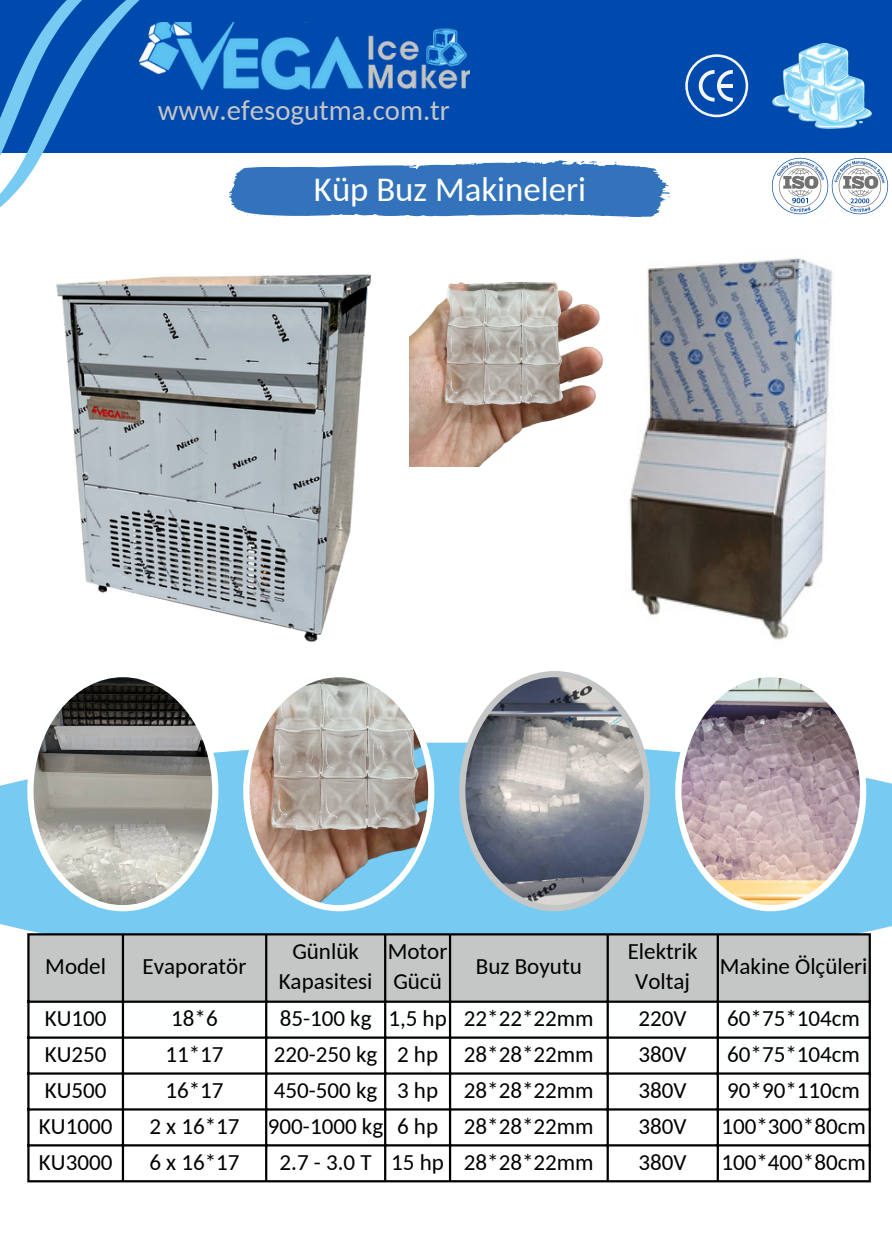
<style>
.page{position:relative;width:892px;height:1258px;background:#fff}
.page>*{position:absolute;margin:0;border:0;box-sizing:border-box;transform-origin:0 0}
.t1{font:34.8px "Carlito";color:#feffff}
.t2{font:28.8px "Carlito";color:#c5c6c6}
.t3{font:23.1px/30.6px "Carlito";color:#000;text-align:center}
</style>
<div class="page">
<div style="left:0;top:0;width:891px;height:153px;background:#004aad"></div>
<img style="left:246px;top:22px;width:223px;height:67px">
<img style="left:772px;top:43px;width:98px;height:86px">
<svg style="left:0;top:0;width:246px;height:207px"></svg>
<svg style="left:685px;top:54px;width:63px;height:63px"></svg>
<hr style="left:718px;top:84px;width:14px;height:4px;background:#f4f6fc">
<svg style="left:0;top:742px;width:891px;height:225px;background:#84cff2"></svg>
<svg style="left:27px;top:677px;width:191px;height:234px"></svg>
<svg style="left:243px;top:677px;width:191px;height:234px"></svg>
<div style="left:30px;top:935px;width:838px;height:65px;background:#c5c6c6"></div>
<svg style="left:121px;top:1003px;width:598px;height:69px"></svg>
<hr style="left:27px;top:935px;width:3px;height:245px;background:#000">
<hr style="left:122px;top:935px;width:2px;height:245px;background:#000">
<hr style="left:265px;top:935px;width:2px;height:245px;background:#000">
<hr style="left:384px;top:935px;width:2px;height:245px;background:#000">
<hr style="left:449px;top:935px;width:2px;height:245px;background:#000">
<hr style="left:606px;top:935px;width:2px;height:245px;background:#000">
<hr style="left:716px;top:935px;width:2px;height:245px;background:#000">
<hr style="left:868px;top:935px;width:2px;height:245px;background:#000">
<hr style="left:27px;top:933px;width:843px;height:2px;background:#000">
<hr style="left:27px;top:1000px;width:843px;height:3px;background:#000">
<hr style="left:27px;top:1036px;width:843px;height:3px;background:#000">
<hr style="left:27px;top:1072px;width:843px;height:2px;background:#000">
<hr style="left:27px;top:1108px;width:843px;height:2px;background:#000">
<hr style="left:27px;top:1144px;width:843px;height:2px;background:#000">
<hr style="left:27px;top:1180px;width:843px;height:2px;background:#000">
<svg style="left:229px;top:160px;width:442px;height:59px"></svg>
<svg style="left:459px;top:671px;width:191px;height:240px;background:#97a1ab"></svg>
<svg style="left:675px;top:677px;width:191px;height:234px"></svg>
<img style="left:771px;top:157px;width:118px;height:58px">
<img style="left:56px;top:274px;width:315px;height:369px">
<img style="left:602px;top:258px;width:231px;height:382px">
<img style="left:409px;top:282px;width:193px;height:184px">
<p class="t2" style="left:158px;top:98px;width:293px">www.efesogutma.com.tr</p>
<h1 class="t1" style="left:314px;top:175px;width:273px">Küp Buz Makineleri</h1>
<p class="t3" style="left:45px;top:953px;width:62px">Model</p>
<p class="t3" style="left:142px;top:953px;width:105px">Evaporatör</p>
<p class="t3" style="left:278px;top:937px;width:95px">Günlük<br>Kapasitesi</p>
<p class="t3" style="left:387px;top:937px;width:61px;text-align:left">Motor<br>Gücü</p>
<p class="t3" style="left:476px;top:953px;width:107px">Buz Boyutu</p>
<p class="t3" style="left:627px;top:937px;width:71px">Elektrik<br>Voltaj</p>
<p class="t3" style="left:719px;top:953px;width:149px">Makine Ölçüleri</p>
<p class="t3" style="left:45px;top:1005px;width:63px">KU100</p>
<p class="t3" style="left:171px;top:1005px;width:48px">18*6</p>
<p class="t3" style="left:279px;top:1005px;width:315px">85-100 kg 1,5 hp 22*22*22mm</p>
<p class="t3" style="left:638px;top:1005px;width:50px">220V</p>
<p class="t3" style="left:727px;top:1005px;width:134px">60*75*104cm</p>
<p class="t3" style="left:45px;top:1041px;width:63px">KU250</p>
<p class="t3" style="left:165px;top:1041px;width:60px">11*17</p>
<p class="t3" style="left:274px;top:1041px;width:321px">220-250 kg 2 hp 28*28*22mm</p>
<p class="t3" style="left:638px;top:1041px;width:50px">380V</p>
<p class="t3" style="left:727px;top:1041px;width:134px">60*75*104cm</p>
<p class="t3" style="left:45px;top:1076px;width:63px">KU500</p>
<p class="t3" style="left:165px;top:1076px;width:60px">16*17</p>
<p class="t3" style="left:274px;top:1076px;width:321px">450-500 kg 3 hp 28*28*22mm</p>
<p class="t3" style="left:638px;top:1076px;width:50px">380V</p>
<p class="t3" style="left:727px;top:1076px;width:134px">90*90*110cm</p>
<p class="t3" style="left:39px;top:1112px;width:75px">KU1000</p>
<p class="t3" style="left:149px;top:1112px;width:445px">2 x 16*17 900-1000 kg 6 hp 28*28*22mm</p>
<p class="t3" style="left:638px;top:1112px;width:50px">380V</p>
<p class="t3" style="left:721px;top:1112px;width:146px">100*300*80cm</p>
<p class="t3" style="left:39px;top:1148px;width:75px">KU3000</p>
<p class="t3" style="left:149px;top:1148px;width:92px">6 x 16*17</p>
<p class="t3" style="left:279px;top:1148px;width:315px">2.7 - 3.0 T 15 hp 28*28*22mm</p>
<p class="t3" style="left:638px;top:1148px;width:50px">380V</p>
<p class="t3" style="left:721px;top:1148px;width:146px">100*400*80cm</p>
</div>
